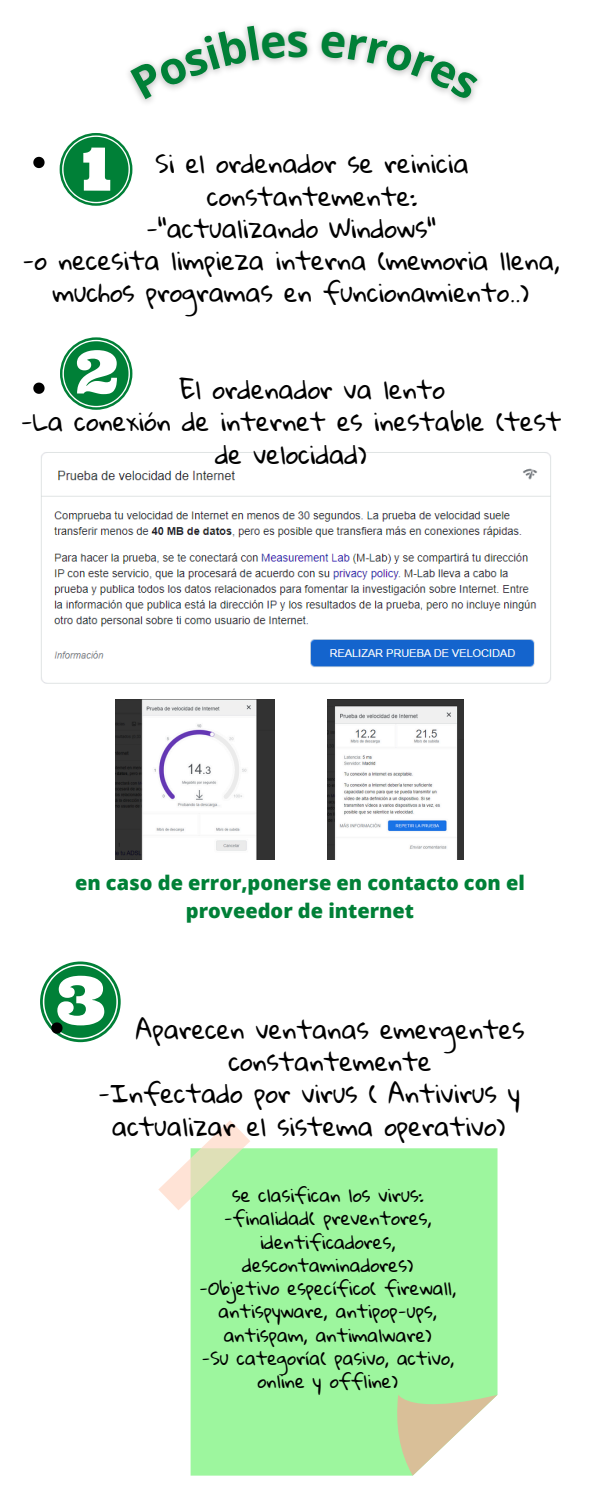
<style>
.page{position:relative;width:600px;height:1500px;background:#fff}
.page>*{position:absolute;margin:0;border:0;box-sizing:border-box;transform-origin:0 0}
.t1{font:25px/32.2px "Gloria Hallelujah";color:#000;text-align:center}
.t2{font:800 20px/27.8px "Open Sans";color:#008037;text-align:center}
.t3{font:18px/23.2px "Gloria Hallelujah";color:#000;text-align:center}
</style>
<div class="page">
<img style="left:41px;top:452px;width:510px;height:232px">
<img style="left:115px;top:699px;width:160px;height:161px">
<img style="left:328px;top:699px;width:136px;height:161px">
<div style="left:191px;top:1148px;width:306px;height:328px;background:#9df69e"></div>
<svg style="left:395px;top:1395px;width:102px;height:81px"></svg>
<svg style="left:158px;top:1120px;width:92px;height:90px"></svg>
<svg style="left:60px;top:133px;width:72px;height:73px"></svg>
<svg style="left:60px;top:337px;width:72px;height:73px"></svg>
<svg style="left:33px;top:157px;width:12px;height:11px"></svg>
<svg style="left:33px;top:383px;width:12px;height:11px"></svg>
<svg style="left:40px;top:962px;width:81px;height:80px"></svg>
<svg style="left:130px;top:25px;width:177px;height:74px"></svg>
<svg style="left:321px;top:31px;width:158px;height:70px"></svg>
<h1 class="t1" style="left:156px;top:149px;width:315px">Si el ordenador se reinicia constantemente:</h1>
<p class="t1" style="left:22px;top:213px;width:539px">-"actualizando Windows"<br>-o necesita limpieza interna (memoria llena, muchos programas en funcionamiento..)</p>
<p class="t1" style="left:179px;top:374px;width:267px">El ordenador va lento</p>
<h2 class="t1" style="left:20px;top:407px;width:543px">-La conexión de internet es inestable (test de velocidad)</h2>
<p class="t2" style="left:75px;top:868px;width:451px">en caso de error,ponerse en contacto con el proveedor de internet</p>
<p class="t1" style="left:136px;top:1014px;width:390px">Aparecen ventanas emergentes constantemente</p>
<p class="t1" style="left:98px;top:1079px;width:424px">-Infectado por virus ( Antivirus y actualizar el sistema operativo)</p>
<p class="t3" style="left:232px;top:1184px;width:193px">se clasifican los virus:</p>
<p class="t3" style="left:224px;top:1208px;width:209px">-finalidad( preventores, identificadores, descontaminadores)</p>
<p class="t3" style="left:199px;top:1277px;width:258px">-Objetivo específico( firewall, antispyware, antipop-ups, antispam, antimalware)<br>-Su categoría( pasivo, activo, online y offline)</p>
</div>
